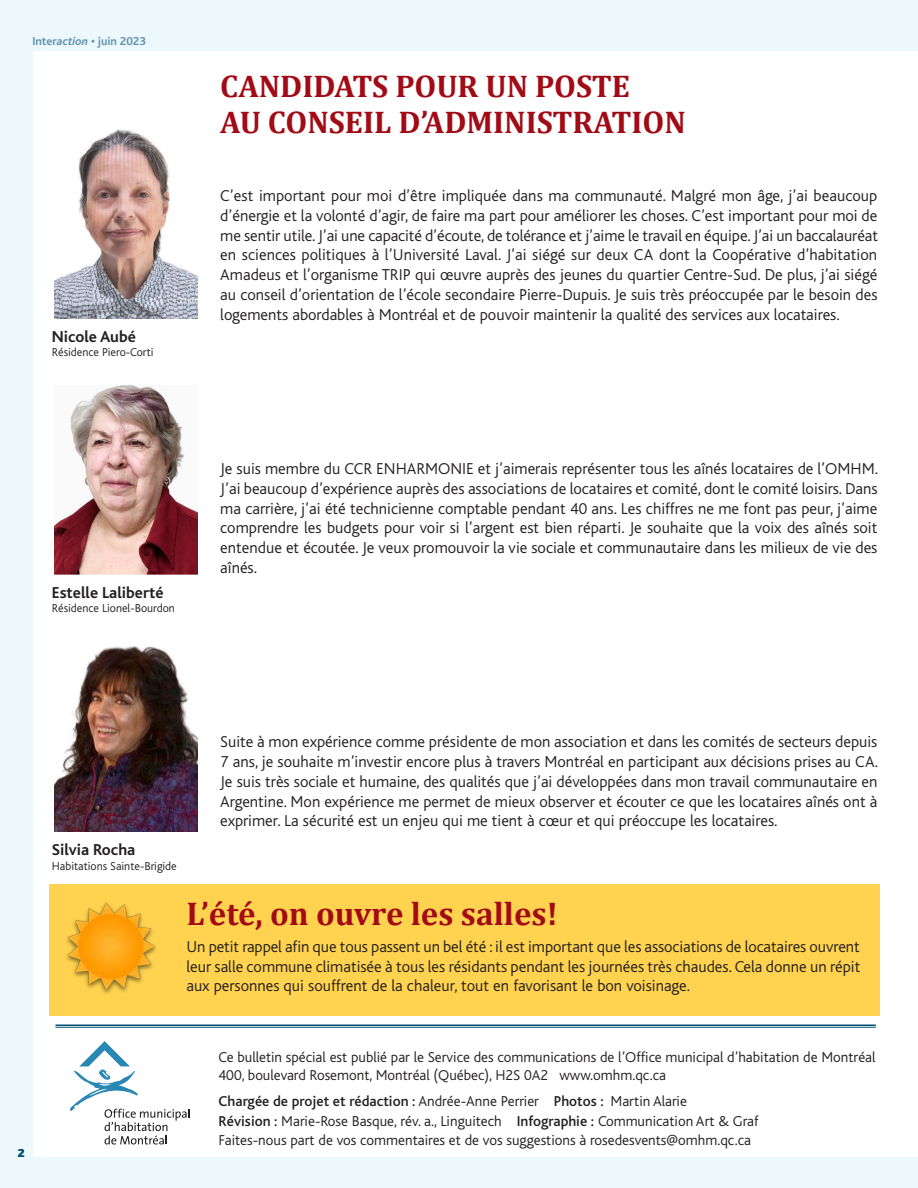
<style>
.page{position:relative;width:918px;height:1188px;background:#edf8fd}
.page>*{position:absolute;margin:0;border:0;box-sizing:border-box;transform-origin:0 0}
._001-Titre{font:700 33px "Cambria";color:#a20b15}
._001-Titre-2{font:700 31.5px "Cambria";color:#a20b15}
._002-Lead{font:300 16.5px/19.8px "Bliss";color:#231f1f;text-align:justify}
._002-Lead-2{font:700 16.5px "Bliss";color:#231f1f}
._02-Texte_courant_FR{font:300 15px/18px "Bliss";color:#231f1f}
._02-Texte_courant_FR-2{font:500 15px "Bliss";color:#231f1f}
._002-Lead-3{font:300 12px "Bliss";color:#231f1f}
.t1{font:700 12px "Bliss";color:#5e93af}
.t2{font:800 12px "Bliss";color:#005272}
.s1{font-style:italic}
.s2{font-weight:300}
.s3{font-weight:500}
</style>
<div class="page">
<div style="left:33px;top:51px;width:885px;height:1105px;background:#fff"></div>
<svg style="left:70px;top:1041px;width:120px;height:104px"></svg>
<hr style="left:56px;top:1024px;width:820px;height:2px;background:#005272">
<hr style="left:56px;top:1027px;width:820px;height:1px;background:#005272">
<img style="left:54px;top:130px;width:143px;height:188px">
<img style="left:54px;top:386px;width:143px;height:188px">
<img style="left:54px;top:647px;width:143px;height:185px">
<div style="left:50px;top:884px;width:830px;height:132px;background:#ffd24f"></div>
<img style="left:66px;top:902px;width:90px;height:92px">
<p class="t1" style="left:32px;top:35px;width:115px">Inter<span class="s1">action</span> • juin 2023</p>
<p class="_002-Lead-2" style="left:52px;top:328px;width:86px">Nicole Aubé</p>
<p class="_002-Lead-3" style="left:52px;top:346px;width:103px">Résidence Piero-Corti</p>
<p class="_002-Lead-2" style="left:52px;top:584px;width:113px">Estelle Laliberté</p>
<p class="_002-Lead-3" style="left:52px;top:602px;width:125px">Résidence Lionel-Bourdon</p>
<p class="_001-Titre-2" style="left:220px;top:64px;width:411px">CANDIDATS POUR UN POSTE</p>
<p class="_001-Titre-2" style="left:220px;top:100px;width:467px">AU CONSEIL D’ADMINISTRATION</p>
<p class="_002-Lead" style="left:220px;top:186px;width:659px">C’est important pour moi d’être impliquée dans ma communauté. Malgré mon âge, j’ai beaucoup d’énergie et la volonté d’agir, de faire ma part pour améliorer les choses. C’est important pour moi de me sentir utile. J’ai une capacité d’écoute, de tolérance et j’aime le travail en équipe. J’ai un baccalauréat en sciences politiques à l’Université Laval. J’ai siégé sur deux CA dont la Coopérative d’habitation Amadeus et l’organisme TRIP qui œuvre auprès des jeunes du quartier Centre-Sud. De plus, j’ai siégé au conseil d’orientation de l’école secondaire Pierre-Dupuis. Je suis très préoccupée par le besoin des logements abordables à Montréal et de pouvoir maintenir la qualité des services aux locataires.</p>
<p class="_002-Lead" style="left:220px;top:459px;width:659px">Je suis membre du CCR ENHARMONIE et j’aimerais représenter tous les aînés locataires de l’OMHM.<br>J’ai beaucoup d’expérience auprès des associations de locataires et comité, dont le comité loisirs. Dans ma carrière, j’ai été technicienne comptable pendant 40 ans. Les chiffres ne me font pas peur, j’aime comprendre les budgets pour voir si l’argent est bien réparti. Je souhaite que la voix des aînés soit entendue et écoutée. Je veux promouvoir la vie sociale et communautaire dans les milieux de vie des aînés.</p>
<p class="t2" style="left:18px;top:1146px;width:8px">2</p>
<p class="_002-Lead-2" style="left:52px;top:841px;width:85px">Silvia Rocha</p>
<p class="_002-Lead-3" style="left:52px;top:860px;width:127px">Habitations Sainte-Brigide</p>
<p class="_002-Lead" style="left:220px;top:732px;width:659px">Suite à mon expérience comme présidente de mon association et dans les comités de secteurs depuis 7 ans, je souhaite m’investir encore plus à travers Montréal en participant aux décisions prises au CA.<br>Je suis très sociale et humaine, des qualités que j’ai développées dans mon travail communautaire en Argentine. Mon expérience me permet de mieux observer et écouter ce que les locataires aînés ont à exprimer. La sécurité est un enjeu qui me tient à cœur et qui préoccupe les locataires.</p>
<p class="_001-Titre" style="left:186px;top:891px;width:373px">L’été, on ouvre les salles!</p>
<p class="_002-Lead" style="left:186px;top:937px;width:675px">Un petit rappel afin que tous passent un bel été : il est important que les associations de locataires ouvrent leur salle commune climatisée à tous les résidants pendant les journées très chaudes. Cela donne un répit aux personnes qui souffrent de la chaleur, tout en favorisant le bon voisinage.</p>
<p class="_02-Texte_courant_FR" style="left:219px;top:1048px;width:658px">Ce bulletin spécial est publié par le Service des communications de l’Office municipal d’habitation de Montréal<br>400, boulevard Rosemont, Montréal (Québec), H2S 0A2 www.omhm.qc.ca</p>
<p class="_02-Texte_courant_FR-2" style="left:219px;top:1093px;width:470px">Chargée de projet et rédaction : <span class="s2">Andrée-Anne Perrier</span> Photos : <span class="s2">Martin Alarie</span></p>
<p class="_02-Texte_courant_FR" style="left:219px;top:1112px;width:542px"><span class="s3">Révision :</span> Marie-Rose Basque, rév. a., Linguitech <span class="s3">Infographie :</span> Communication Art &amp; Graf</p>
<p class="_02-Texte_courant_FR" style="left:219px;top:1132px;width:534px">Faites-nous part de vos commentaires et de vos suggestions à rosedesvents@omhm.qc.ca</p>
</div>
